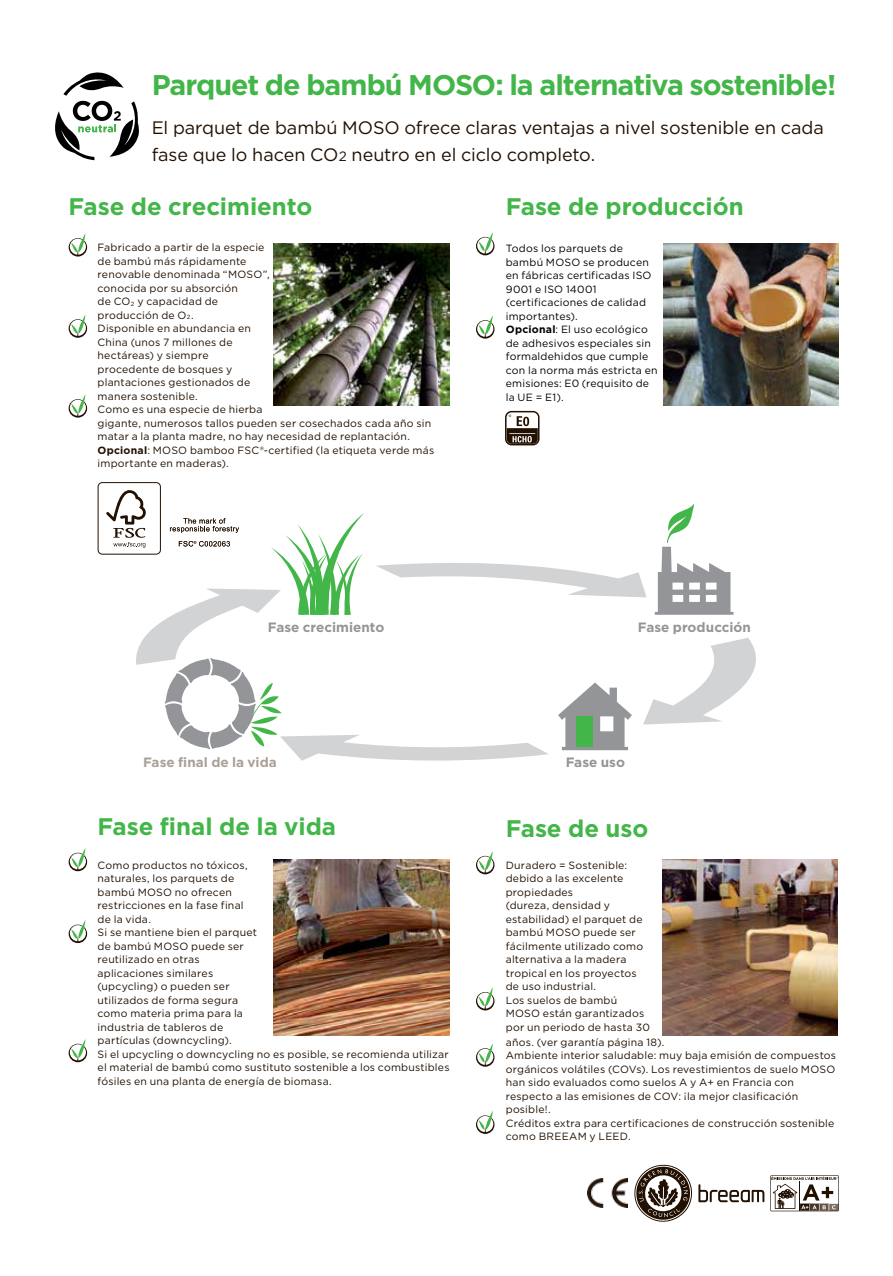
<style>
.page{position:relative;width:893px;height:1276px;background:#fff}
.page>*{position:absolute;margin:0;border:0;box-sizing:border-box;transform-origin:0 0}
.t1{font:700 28.5px "Gotham";letter-spacing:-.035em;color:#43b649}
.t2{font:700 24px "Gotham";color:#43b649}
.t3{font:18px/27px "Gotham";letter-spacing:-.005em;color:#221000}
.t4{font:700 13.5px "Gotham";color:#939598}
.t5{font:700 13.5px "Gotham";letter-spacing:.005em;color:#aba097}
.t6{font:10.5px/13.5px "Gotham";letter-spacing:.02em;color:#221000}
.t7{font:10.5px/13.5px "Gotham";letter-spacing:.02em;color:#000}
.s1{font-size:13.5px}
.s2{font-size:6px}
.s3{font-weight:700}
</style>
<div class="page">
<svg style="left:69px;top:238px;width:18px;height:18px"></svg>
<svg style="left:70px;top:233px;width:16px;height:22px"></svg>
<svg style="left:476px;top:237px;width:18px;height:18px"></svg>
<svg style="left:477px;top:232px;width:16px;height:21px"></svg>
<svg style="left:476px;top:320px;width:18px;height:19px"></svg>
<svg style="left:477px;top:315px;width:16px;height:22px"></svg>
<svg style="left:69px;top:399px;width:18px;height:18px"></svg>
<svg style="left:70px;top:394px;width:16px;height:22px"></svg>
<svg style="left:69px;top:319px;width:18px;height:19px"></svg>
<svg style="left:70px;top:314px;width:16px;height:22px"></svg>
<svg style="left:69px;top:852px;width:18px;height:19px"></svg>
<svg style="left:70px;top:848px;width:16px;height:21px"></svg>
<svg style="left:69px;top:924px;width:18px;height:19px"></svg>
<svg style="left:70px;top:920px;width:16px;height:21px"></svg>
<svg style="left:69px;top:1043px;width:18px;height:19px"></svg>
<svg style="left:70px;top:1039px;width:16px;height:21px"></svg>
<svg style="left:476px;top:856px;width:18px;height:18px"></svg>
<svg style="left:477px;top:851px;width:16px;height:21px"></svg>
<svg style="left:476px;top:992px;width:18px;height:18px"></svg>
<svg style="left:477px;top:987px;width:16px;height:21px"></svg>
<svg style="left:476px;top:1048px;width:18px;height:18px"></svg>
<svg style="left:477px;top:1043px;width:16px;height:22px"></svg>
<svg style="left:476px;top:1115px;width:18px;height:19px"></svg>
<svg style="left:477px;top:1111px;width:16px;height:21px"></svg>
<div style="left:98px;top:482px;width:63px;height:72px;border:1px solid #221000;border-radius:4px"></div>
<div style="left:505px;top:411px;width:34px;height:34px;border:2px solid #221000;border-radius:6px"></div>
<svg style="left:507px;top:414px;width:31px;height:30px"></svg>
<svg style="left:55px;top:72px;width:84px;height:88px"></svg>
<svg style="left:106px;top:490px;width:650px;height:271px"></svg>
<div style="left:576px;top:716px;width:17px;height:31px;background:#43b649"></div>
<img style="left:663px;top:244px;width:176px;height:162px">
<img style="left:274px;top:244px;width:176px;height:162px">
<img style="left:274px;top:859px;width:176px;height:176px">
<img style="left:662px;top:859px;width:176px;height:176px">
<svg style="left:634px;top:1164px;width:205px;height:58px"></svg>
<img style="left:588px;top:1178px;width:40px;height:29px">
<h1 class="t1" style="left:152px;top:66px;width:686px">Parquet de bambú MOSO: la alternativa sostenible!</h1>
<h3 class="t3" style="left:152px;top:114px;width:674px">El parquet de bambú MOSO ofrece claras ventajas a nivel sostenible en cada fase que lo hacen CO<span class="s1">2</span> neutro en el ciclo completo.</h3>
<h2 class="t2" style="left:69px;top:191px;width:245px">Fase de crecimiento</h2>
<h2 class="t2" style="left:506px;top:191px;width:239px">Fase de producción</h2>
<p class="t6" style="left:98px;top:240px;width:174px">Fabricado a partir de la especie de bambú más rápidamente renovable denominada “MOSO”, conocida por su absorción<br>de CO<span class="s2">2</span> y capacidad de producción de O<span class="s2">2</span>.<br>Disponible en abundancia en<br>China (unos 7 millones de hectáreas) y siempre procedente de bosques y plantaciones gestionados de manera sostenible.<br>Como es una especie de hierba</p>
<p class="t6" style="left:98px;top:416px;width:338px">gigante, numerosos tallos pueden ser cosechados cada año sin matar a la planta madre, no hay necesidad de replantación.<br><span class="s3">Opcional</span>: MOSO bamboo FSC®-certified (la etiqueta verde más importante en maderas).</p>
<p class="t7" style="left:506px;top:241px;width:153px">Todos los parquets de bambú MOSO se producen en fábricas certificadas ISO<br>9001 e ISO 14001 (certificaciones de calidad importantes).<br><span class="s3">Opcional</span>: El uso ecológico de adhesivos especiales sin formaldehidos que cumple con la norma más estricta en emisiones: E0 (requisito de la UE = E1).</p>
<p class="t4" style="left:268px;top:618px;width:118px">Fase crecimiento</p>
<p class="t4" style="left:638px;top:618px;width:115px">Fase producción</p>
<p class="t5" style="left:143px;top:753px;width:135px">Fase final de la vida</p>
<p class="t4" style="left:566px;top:753px;width:61px">Fase uso</p>
<h2 class="t2" style="left:98px;top:811px;width:240px">Fase final de la vida</h2>
<h2 class="t2" style="left:506px;top:813px;width:144px">Fase de uso</h2>
<p class="t6" style="left:98px;top:858px;width:161px">Como productos no tóxicos, naturales, los parquets de bambú MOSO no ofrecen restricciones en la fase final de la vida.<br>Si se mantiene bien el parquet de bambú MOSO puede ser reutilizado en otras aplicaciones similares (upcycling) o pueden ser utilizados de forma segura como materia prima para la industria de tableros de partículas (downcycling).</p>
<p class="t6" style="left:506px;top:858px;width:146px">Duradero = Sostenible: debido a las excelente propiedades<br>(dureza, densidad y estabilidad) el parquet de bambú MOSO puede ser fácilmente utilizado como alternativa a la madera tropical en los proyectos de uso industrial.<br>Los suelos de bambú<br>MOSO están garantizados por un periodo de hasta 30</p>
<p class="t6" style="left:98px;top:1047px;width:353px;text-align:justify">Si el upcycling o downcycling no es posible, se recomienda utilizar el material de bambú como sustituto sostenible a los combustibles fósiles en una planta de energía de biomasa.</p>
<p class="t6" style="left:506px;top:1035px;width:332px">años. (ver garantía página 18).<br>Ambiente interior saludable: muy baja emisión de compuestos orgánicos volátiles (COVs). Los revestimientos de suelo MOSO han sido evaluados como suelos A y A+ en Francia con respecto a las emisiones de COV: ¡la mejor clasificación posible!.<br>Créditos extra para certificaciones de construcción sostenible como BREEAM y LEED.</p>
</div>
